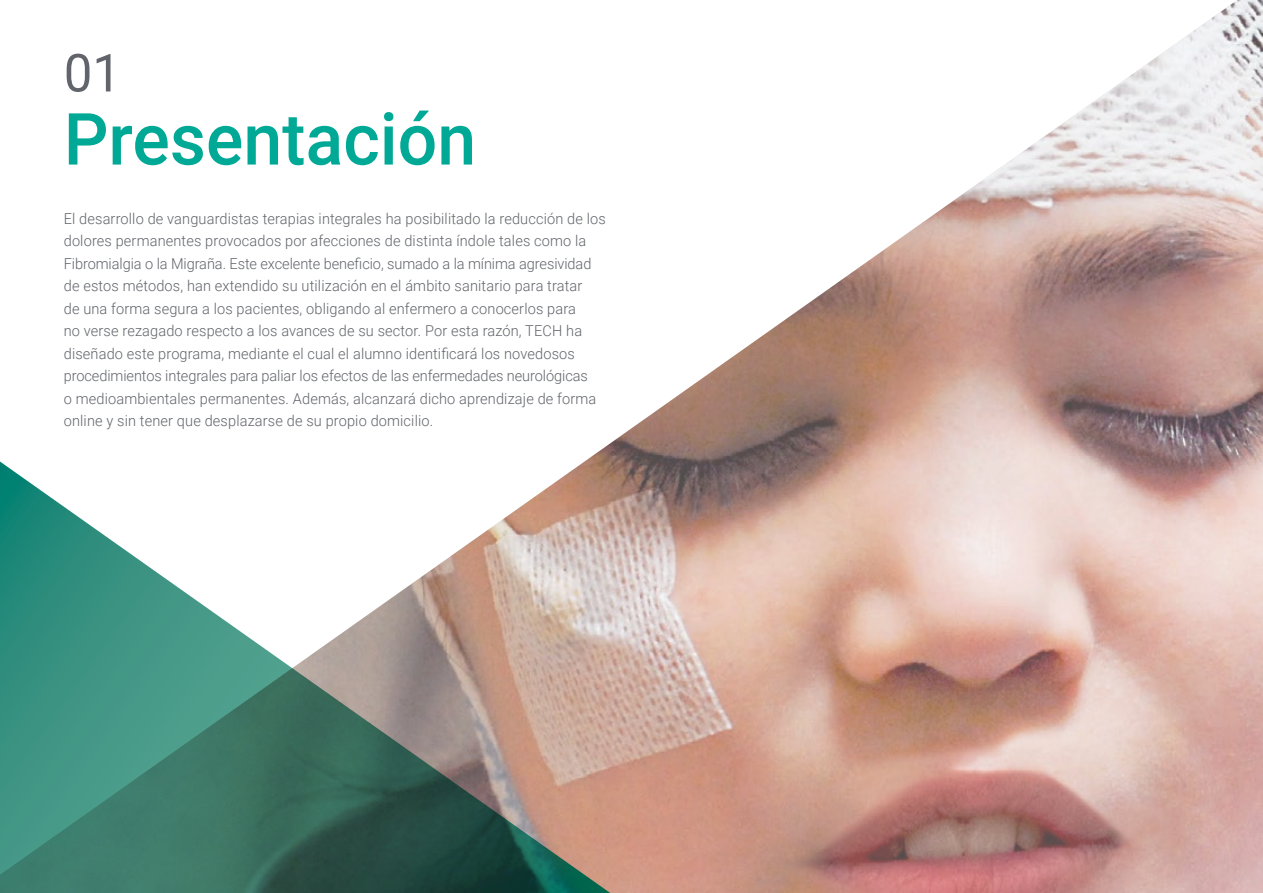
<style>
.page{position:relative;width:1263px;height:893px;background:#fff}
.page>*{position:absolute;margin:0;border:0;box-sizing:border-box;transform-origin:0 0}
.t1{font:500 72px "Roboto";color:#00a996}
.t2{font:52.5px "Roboto";color:#61646a}
.t3{font:300 15px/22.5px "Roboto";letter-spacing:.01em;color:#61646a}
</style>
<div class="page">
<img style="left:606px;top:0;width:657px;height:893px">
<svg style="left:0;top:446px;width:640px;height:447px"></svg>
<h2 class="t2" style="left:64px;top:36px;width:59px">01</h2>
<h1 class="t1" style="left:64px;top:89px;width:414px">Presentación</h1>
<p class="t3" style="left:64px;top:207px;width:543px">El desarrollo de vanguardistas terapias integrales ha posibilitado la reducción de los dolores permanentes provocados por afecciones de distinta índole tales como la Fibromialgia o la Migraña. Este excelente beneficio, sumado a la mínima agresividad de estos métodos, han extendido su utilización en el ámbito sanitario para tratar<br>de una forma segura a los pacientes, obligando al enfermero a conocerlos para<br>no verse rezagado respecto a los avances de su sector. Por esta razón, TECH ha diseñado este programa, mediante el cual el alumno identificará los novedosos procedimientos integrales para paliar los efectos de las enfermedades neurológicas<br>o medioambientales permanentes. Además, alcanzará dicho aprendizaje de forma online y sin tener que desplazarse de su propio domicilio.</p>
</div>
